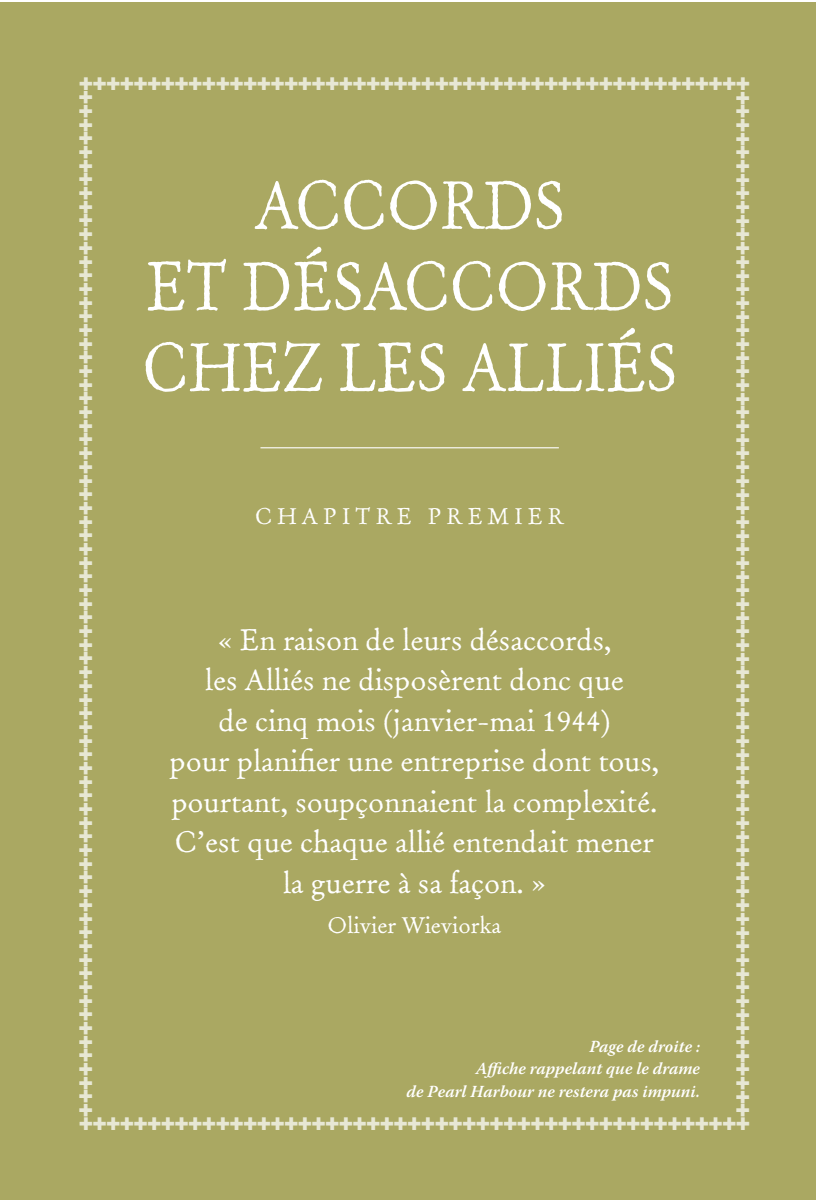
<style>
.page{position:relative;width:817px;height:1200px;background:#fff}
.page>*{position:absolute;margin:0;border:0;box-sizing:border-box;transform-origin:0 0}
.t1{font:67.5px/81px "Old Claude LP";color:#fff;text-align:center;scale:.9 1}
.t2{font:29.25px/40.5px "Old Claude LP";color:#fff;text-align:center}
.t3{font:22.5px "Old Claude LP";color:#fff}
.t4{font:22.5px "Old Claude LP";letter-spacing:.225em;color:#fff}
.t5{font:18px "Monotype Sorts";color:#e7e7d4}
.t6{font:italic 600 16.88px/22.5px "Warnock Pro";color:#fff;text-align:right}
</style>
<div class="page">
<div style="left:0;top:2px;width:814px;height:1197px;background:#aaa862"></div>
<hr style="left:260px;top:447px;width:298px;height:1px;background:#fff">
<p class="t5" style="left:79px;top:76px;width:672px">:::::::::::::::::::::::::::::::::::::::::::::::::</p>
<p class="t5" style="left:78px;top:1116px;width:1027px;rotate:-90deg">:::::::::::::::::::::::::::::::::::::::::::::::::::::::::::::::::::::::::::</p>
<p class="t5" style="left:734px;top:1117px;width:1027px;rotate:-90deg">:::::::::::::::::::::::::::::::::::::::::::::::::::::::::::::::::::::::::::</p>
<h1 class="t1" style="left:142px;top:166px;width:595px">ACCORDS<br>ET DÉSACCORDS<br>CHEZ LES ALLIÉS</h1>
<p class="t4" style="left:255px;top:502px;width:310px">CHAPITRE PREMIER</p>
<p class="t2" style="left:170px;top:619px;width:491px">« En raison de leurs désaccords,<br>les Alliés ne disposèrent donc que<br>de cinq mois (janvier-mai 1944)<br>pour planifier une entreprise dont tous, pourtant, soupçonnaient la complexité.<br>C’est que chaque allié entendait mener la guerre à sa façon. »</p>
<p class="t3" style="left:327px;top:912px;width:175px">Olivier Wieviorka</p>
<p class="t6" style="left:406px;top:1034px;width:295px">Page de droite :<br>Affiche rappelant que le drame<br>de Pearl Harbour ne restera pas impuni.</p>
<p class="t5" style="left:79px;top:1115px;width:672px">:::::::::::::::::::::::::::::::::::::::::::::::::</p>
</div>
